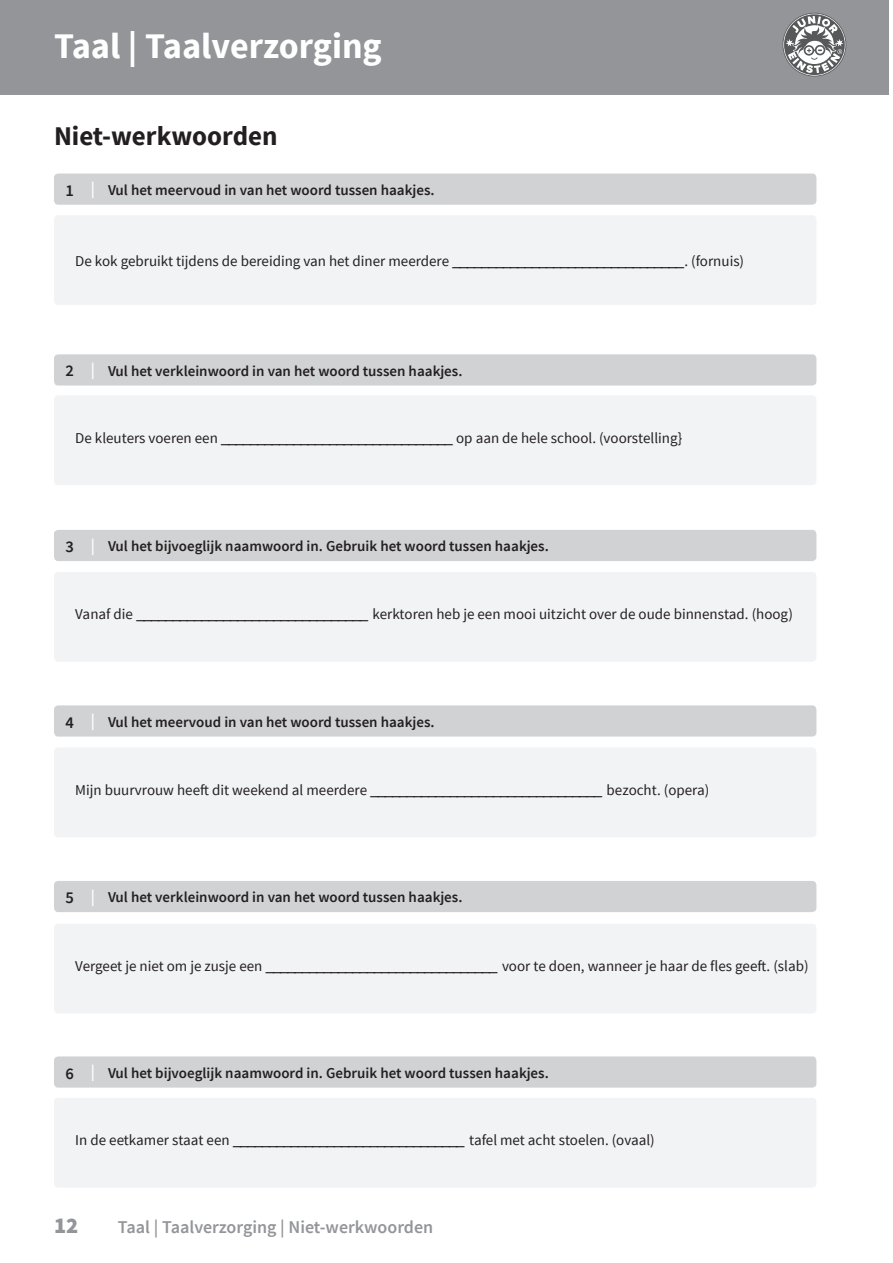
<style>
.page{position:relative;width:893px;height:1263px;background:#fff}
.page>*{position:absolute;margin:0;border:0;box-sizing:border-box;transform-origin:0 0}
.t1{font:700 36px "Source Sans Pro";color:#fff}
.t2{font:700 27px "Source Sans Pro";color:#231f20}
.t3{font:900 22.5px "Source Sans Pro";color:#939598}
.t4{font:600 18px "Source Sans Pro";color:#939598}
.t5{font:15px "Source Sans Pro";color:#231f20}
.t6{font:600 15px "Source Sans Pro";color:#231f20}
.s1{font-size:16.5px}
.s2{font-size:16.5px;color:#fff}
.s3{font-size:18px}
</style>
<div class="page">
<div style="left:54px;top:174px;width:762px;height:31px;background:#d1d2d4;border-radius:4px"></div>
<div style="left:54px;top:215px;width:762px;height:90px;background:#f2f3f4;border-radius:4px"></div>
<div style="left:54px;top:354px;width:762px;height:31px;background:#d1d2d4;border-radius:4px"></div>
<div style="left:54px;top:395px;width:762px;height:90px;background:#f2f3f4;border-radius:4px"></div>
<div style="left:54px;top:530px;width:762px;height:31px;background:#d1d2d4;border-radius:4px"></div>
<div style="left:54px;top:572px;width:762px;height:90px;background:#f2f3f4;border-radius:4px"></div>
<div style="left:54px;top:705px;width:762px;height:31px;background:#d1d2d4;border-radius:4px"></div>
<div style="left:54px;top:747px;width:762px;height:90px;background:#f2f3f4;border-radius:4px"></div>
<div style="left:54px;top:881px;width:762px;height:31px;background:#d1d2d4;border-radius:4px"></div>
<div style="left:54px;top:924px;width:762px;height:89px;background:#f2f3f4;border-radius:4px"></div>
<div style="left:54px;top:1056px;width:762px;height:31px;background:#d1d2d4;border-radius:4px"></div>
<div style="left:54px;top:1098px;width:762px;height:89px;background:#f2f3f4;border-radius:4px"></div>
<div style="left:0;top:0;width:889px;height:94px;background:#939598"></div>
<svg style="left:782px;top:13px;width:64px;height:64px"></svg>
<h1 class="t1" style="left:54px;top:23px;width:329px">Taal | Taalverzorging</h1>
<h2 class="t2" style="left:54px;top:119px;width:225px">Niet-werkwoorden</h2>
<p class="t6" style="left:66px;top:180px;width:371px"><span class="s1">1</span> <span class="s2">|</span> Vul het meervoud in van het woord tussen haakjes.</p>
<p class="t5" style="left:75px;top:251px;width:670px">De kok gebruikt tijdens de bereiding van het diner meerdere <span class="s3">________________________________</span> . (fornuis)</p>
<p class="t6" style="left:66px;top:361px;width:398px"><span class="s1">2</span> <span class="s2">|</span> Vul het verkleinwoord in van het woord tussen haakjes.</p>
<p class="t5" style="left:75px;top:428px;width:609px">De kleuters voeren een <span class="s3">________________________________</span> op aan de hele school. (voorstelling}</p>
<p class="t6" style="left:66px;top:537px;width:485px"><span class="s1">3</span> <span class="s2">|</span> Vul het bijvoeglijk naamwoord in. Gebruik het woord tussen haakjes.</p>
<p class="t5" style="left:75px;top:605px;width:719px">Vanaf die <span class="s3">________________________________</span> kerktoren heb je een mooi uitzicht over de oude binnenstad. (hoog)</p>
<p class="t6" style="left:66px;top:712px;width:371px"><span class="s1">4</span> <span class="s2">|</span> Vul het meervoud in van het woord tussen haakjes.</p>
<p class="t5" style="left:75px;top:780px;width:636px">Mijn buurvrouw heeft dit weekend al meerdere <span class="s3">________________________________</span> bezocht. (opera)</p>
<p class="t6" style="left:66px;top:888px;width:398px"><span class="s1">5</span> <span class="s2">|</span> Vul het verkleinwoord in van het woord tussen haakjes.</p>
<p class="t5" style="left:75px;top:957px;width:735px">Vergeet je niet om je zusje een <span class="s3">________________________________</span> voor te doen, wanneer je haar de fles geeft. (slab)</p>
<p class="t6" style="left:66px;top:1063px;width:485px"><span class="s1">6</span> <span class="s2">|</span> Vul het bijvoeglijk naamwoord in. Gebruik het woord tussen haakjes.</p>
<p class="t5" style="left:75px;top:1131px;width:581px">In de eetkamer staat een <span class="s3">________________________________</span> tafel met acht stoelen. (ovaal)</p>
<h3 class="t3" style="left:54px;top:1211px;width:26px">12</h3>
<p class="t4" style="left:118px;top:1216px;width:317px">Taal | Taalverzorging | Niet-werkwoorden</p>
</div>
